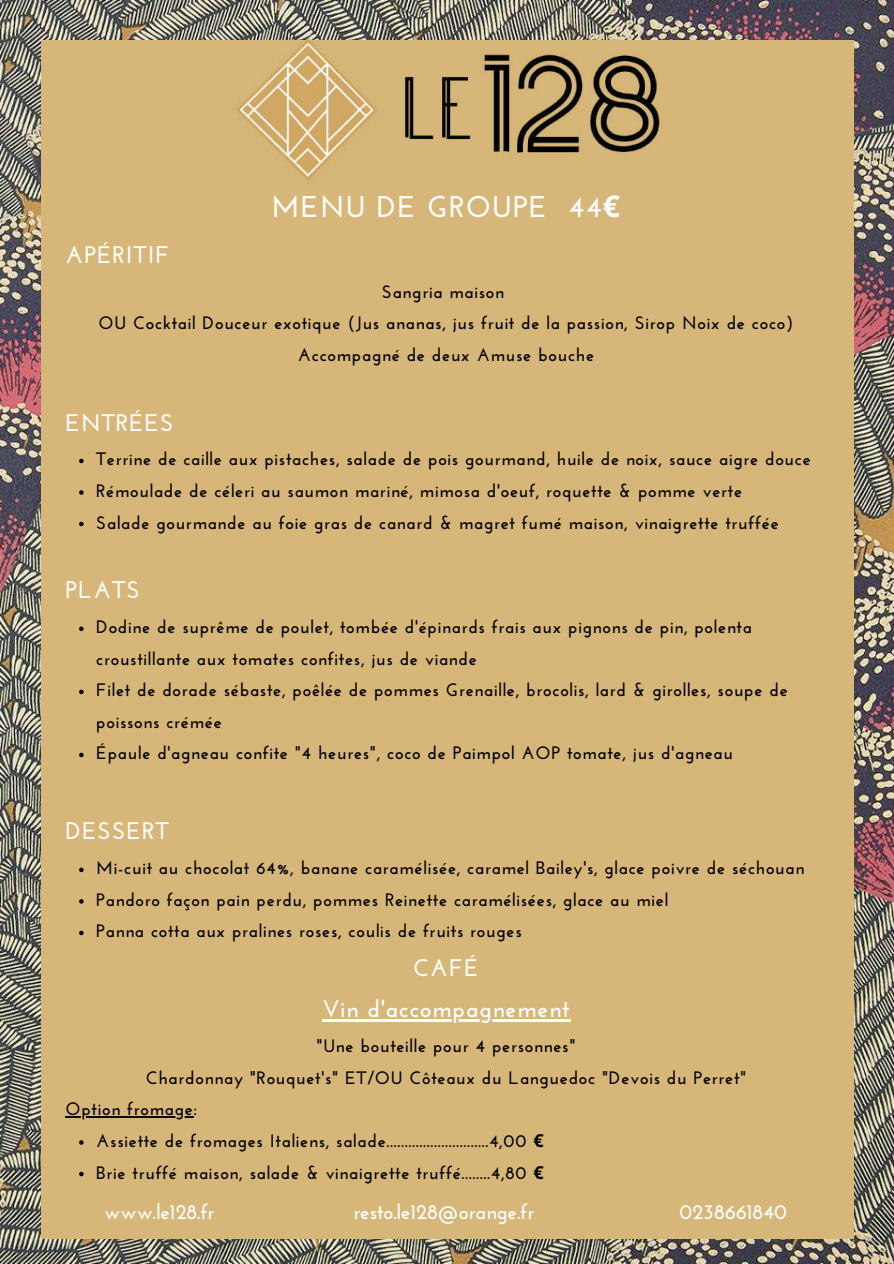
<style>
.page{position:relative;width:894px;height:1264px;background:#fff}
.page>*{position:absolute;margin:0;border:0;box-sizing:border-box;transform-origin:0 0}
.t1{font:700 30px "Josefin Sans";letter-spacing:.04em;color:#fff}
.t2{font:700 24px/41.7px "Josefin Sans";letter-spacing:.04em;color:#fff;text-align:center}
.t3{font:700 21px "Josefin Sans";color:#fff}
.t4{font:700 18px/31.5px "Josefin Sans";letter-spacing:.04em;color:#000}
.s1{font-family:"Noto Sans"}
</style>
<div class="page">
<img style="left:0;top:0;width:893px;height:1263px">
<div style="left:41px;top:41px;width:812px;height:201px;background:#d7b779"></div>
<img style="left:214px;top:12px;width:466px;height:169px">
<div style="left:41px;top:191px;width:812px;height:1047px;background:#d7b779"></div>
<svg style="left:79px;top:458px;width:5px;height:5px"></svg>
<svg style="left:79px;top:490px;width:5px;height:5px"></svg>
<svg style="left:79px;top:522px;width:5px;height:4px"></svg>
<svg style="left:79px;top:626px;width:5px;height:5px"></svg>
<svg style="left:79px;top:689px;width:5px;height:5px"></svg>
<svg style="left:79px;top:752px;width:5px;height:5px"></svg>
<svg style="left:79px;top:867px;width:5px;height:5px"></svg>
<svg style="left:79px;top:899px;width:5px;height:4px"></svg>
<svg style="left:79px;top:930px;width:5px;height:5px"></svg>
<svg style="left:79px;top:1140px;width:5px;height:4px"></svg>
<svg style="left:79px;top:1171px;width:5px;height:5px"></svg>
<hr style="left:322px;top:1019px;width:248px;height:2px;background:#fff">
<hr style="left:66px;top:1116px;width:128px;height:1px;background:#000">
<h1 class="t1" style="left:271px;top:194px;width:350px">MENU DE GROUPE 44<span class="s1">€</span></h1>
<h2 class="t2" style="left:66px;top:236px;width:105px">APÉRITIF</h2>
<p class="t4" style="left:99px;top:277px;width:696px;text-align:center">Sangria maison<br>OU Cocktail Douceur exotique (Jus ananas, jus fruit de la passion, Sirop Noix de coco)<br>Accompagné de deux Amuse bouche</p>
<h2 class="t2" style="left:66px;top:403px;width:109px">ENTRÉES</h2>
<p class="t4" style="left:96px;top:445px;width:716px">Terrine de caille aux pistaches, salade de pois gourmand, huile de noix, sauce aigre douce<br>Rémoulade de céleri au saumon mariné, mimosa d'oeuf, roquette &amp; pomme verte<br>Salade gourmande au foie gras de canard &amp; magret fumé maison, vinaigrette truffée</p>
<h2 class="t2" style="left:66px;top:571px;width:76px">PLATS</h2>
<p class="t4" style="left:96px;top:613px;width:693px">Dodine de suprême de poulet, tombée d'épinards frais aux pignons de pin, polenta croustillante aux tomates confites, jus de viande<br>Filet de dorade sébaste, poêlée de pommes Grenaille, brocolis, lard &amp; girolles, soupe de poissons crémée<br>Épaule d'agneau confite "4 heures", coco de Paimpol AOP tomate, jus d'agneau</p>
<h2 class="t2" style="left:66px;top:812px;width:105px">DESSERT</h2>
<p class="t4" style="left:96px;top:854px;width:709px">Mi-cuit au chocolat 64%, banane caramélisée, caramel Bailey's, glace poivre de séchouan<br>Pandoro façon pain perdu, pommes Reinette caramélisées, glace au miel<br>Panna cotta aux pralines roses, coulis de fruits rouges</p>
<h2 class="t2" style="left:322px;top:948px;width:248px">CAFÉ<br>Vin d'accompagnement</h2>
<p class="t4" style="left:316px;top:1032px;width:260px">"Une bouteille pour 4 personnes"</p>
<p class="t4" style="left:146px;top:1063px;width:602px">Chardonnay "Rouquet's" ET/OU Côteaux du Languedoc "Devois du Perret"</p>
<p class="t4" style="left:66px;top:1095px;width:133px">Option fromage:</p>
<p class="t4" style="left:96px;top:1126px;width:449px">Assiette de fromages Italiens, salade............................4,00 <span class="s1">€<br></span>Brie truffé maison, salade &amp; vinaigrette truffé........4,80 <span class="s1">€</span></p>
<p class="t3" style="left:104px;top:1203px;width:112px">www.le128.fr</p>
<p class="t3" style="left:353px;top:1203px;width:182px">resto.le128@orange.fr</p>
<p class="t3" style="left:679px;top:1203px;width:109px">0238661840</p>
</div>
